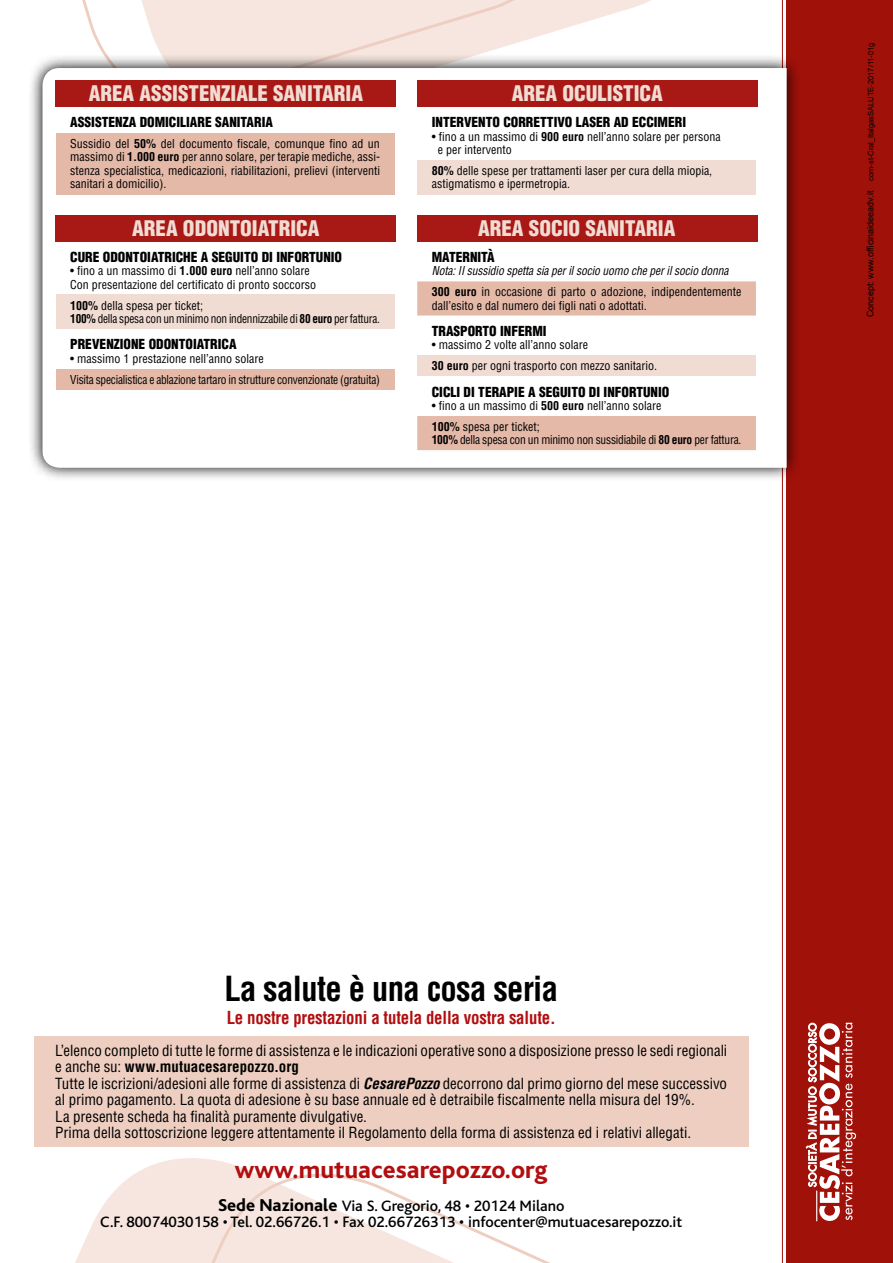
<style>
.page{position:relative;width:893px;height:1263px;background:#fff}
.page>*{position:absolute;margin:0;border:0;box-sizing:border-box;transform-origin:0 0}
.t1{font:700 condensed 33.75px "Helvetica LT Std";letter-spacing:-.02em;color:#000}
.t2{font:800 25.5px "Bliss";color:#b20e10}
.t3{font:900 condensed 21px "Helvetica LT Std";color:#f1dcd3}
.t4{font:700 condensed 17.55px "Helvetica LT Std";letter-spacing:-.01em;color:#b20e10;scale:.96 1}
.t5{font:500 15.75px/16.5px "Bliss";color:#000;text-align:center}
.t6{font:condensed 15px/16.5px "Helvetica LT Std";color:#000}
.t7{font:900 condensed 13.5px "Helvetica LT Std";color:#000}
.t8{font:condensed 12px/13.5px "Helvetica LT Std";color:#000}
.t9{font:condensed 12px/13.5px "Helvetica LT Std";letter-spacing:-.02em;color:#000}
.t10{font:italic condensed 12px/20.5px "Helvetica LT Std";letter-spacing:-.01em;color:#000;scale:.96 1}
.t11{font:condensed 12px "Helvetica LT Std";letter-spacing:-.02em;color:#000;scale:.96 1}
.t12{font:7.5px "Arial";color:#000}
.s1{font-weight:700}
.s2{font-weight:700;font-style:normal}
.s3{font-style:normal}
.s4{font-size:9px}
.s5{font-weight:700;font-style:italic}
.s6{font-weight:800;font-size:18px}
</style>
<div class="page">
<svg style="left:591px;top:0;width:60px;height:20px"></svg>
<svg style="left:82px;top:0;width:509px;height:54px"></svg>
<div style="left:787px;top:0;width:106px;height:1263px;background:#a0110a"></div>
<hr style="left:782px;top:0;width:1px;height:1263px;background:#a0110a">
<svg style="left:30px;top:54px;width:767px;height:428px"></svg>
<svg style="left:43px;top:68px;width:744px;height:400px"></svg>
<svg style="left:75px;top:1134px;width:731px;height:129px"></svg>
<svg style="left:806px;top:1023px;width:50px;height:198px"></svg>
<div style="left:34px;top:1036px;width:714px;height:111px;background:#edcec1"></div>
<div style="left:417px;top:80px;width:340px;height:27px;background:#a81815"></div>
<div style="left:417px;top:111px;width:339px;height:49px;background:#fff"></div>
<div style="left:417px;top:160px;width:339px;height:34px;background:#f1dcd3"></div>
<div style="left:417px;top:215px;width:340px;height:27px;background:#a81815"></div>
<svg style="left:417px;top:246px;width:339px;height:35px"></svg>
<svg style="left:417px;top:281px;width:339px;height:169px"></svg>
<div style="left:417px;top:355px;width:339px;height:21px;background:#f1dcd3"></div>
<div style="left:56px;top:215px;width:340px;height:27px;background:#a81815"></div>
<svg style="left:56px;top:246px;width:338px;height:123px"></svg>
<div style="left:56px;top:295px;width:338px;height:34px;background:#f1dcd3"></div>
<div style="left:56px;top:369px;width:338px;height:21px;background:#e4b9a8"></div>
<div style="left:56px;top:80px;width:340px;height:27px;background:#a81815"></div>
<div style="left:56px;top:111px;width:338px;height:22px;background:#fff"></div>
<div style="left:56px;top:133px;width:338px;height:61px;background:#e4b9a8"></div>
<h3 class="t3" style="left:89px;top:80px;width:276px">AREA ASSISTENZIALE SANITARIA</h3>
<p class="t7" style="left:70px;top:114px;width:204px">ASSISTENZA DOMICILIARE SANITARIA</p>
<p class="t8" style="left:70px;top:136px;width:311px;text-align:justify">Sussidio del <span class="s1">50%</span> del documento fiscale, comunque fino ad un massimo di <span class="s1">1.000 euro</span> per anno solare, per terapie mediche, assi&shy;stenza specialistica, medicazioni, riabilitazioni, prelievi (interventi sanitari a domicilio).</p>
<h3 class="t3" style="left:132px;top:215px;width:189px">AREA ODONTOIATRICA</h3>
<p class="t7" style="left:70px;top:248px;width:273px">CURE ODONTOIATRICHE A SEGUITO DI INFORTUNIO</p>
<p class="t8" style="left:70px;top:264px;width:247px">• fino a un massimo di <span class="s1">1.000 euro</span> nell’anno solare<br>Con presentazione del certificato di pronto soccorso</p>
<p class="t9" style="left:70px;top:298px;width:311px"><span class="s1">100%</span> della spesa per ticket;<br><span class="s1">100%</span> della spesa con un minimo non indennizzabile di <span class="s1">80 euro</span> per fattura.</p>
<p class="t7" style="left:70px;top:336px;width:168px">PREVENZIONE ODONTOIATRICA</p>
<p class="t9" style="left:70px;top:348px;width:311px;line-height:20.5px">• massimo 1 prestazione nell’anno solare<br>Visita specialistica e ablazione tartaro in strutture convenzionate (gratuita)</p>
<h3 class="t3" style="left:512px;top:80px;width:153px">AREA OCULISTICA</h3>
<p class="t7" style="left:432px;top:114px;width:256px">INTERVENTO CORRETTIVO LASER AD ECCIMERI</p>
<p class="t8" style="left:438px;top:129px;width:284px;text-indent:-6px">• fino a un massimo di <span class="s1">900 euro</span> nell’anno solare per persona e per intervento</p>
<p class="t8" style="left:432px;top:163px;width:282px"><span class="s1">80%</span> delle spese per trattamenti laser per cura della miopia, astigmatismo e ipermetropia.</p>
<h3 class="t3" style="left:478px;top:215px;width:199px">AREA SOCIO SANITARIA</h3>
<p class="t7" style="left:432px;top:248px;width:65px">MATERNITÀ</p>
<p class="t10" style="left:432px;top:261px;width:324px">Nota: II sussidio spetta sia per il socio uomo che per il socio donna<br><span class="s2">300 euro</span> <span class="s3">in occasione di parto o adozione, indipendentemente</span></p>
<p class="t8" style="left:432px;top:298px;width:216px">dall’esito e dal numero dei figli nati o adottati.</p>
<p class="t7" style="left:432px;top:322px;width:116px">TRASPORTO INFERMI</p>
<p class="t8" style="left:432px;top:335px;width:227px;line-height:20.5px">• massimo 2 volte all’anno solare<br><span class="s1">30 euro</span> per ogni trasporto con mezzo sanitario.</p>
<p class="t7" style="left:432px;top:383px;width:239px">CICLI DI TERAPIE A SEGUITO DI INFORTUNIO</p>
<p class="t8" style="left:432px;top:395px;width:231px;line-height:20.5px">• fino a un massimo di <span class="s1">500 euro</span> nell’anno solare<br><span class="s1">100%</span> spesa per ticket;</p>
<p class="t11" style="left:432px;top:432px;width:324px"><span class="s1">100%</span> della spesa con un minimo non sussidiabile di <span class="s1">80 euro</span> per fattura.</p>
<p class="t12" style="left:866px;top:317px;width:276px;rotate:-90deg"><span class="s4">Concept: www.officinaideeadv.it</span> com-st-Cral_ItalgasSALUTE-2017/11-01g</p>
<h1 class="t1" style="left:224px;top:968px;width:335px">La salute è una cosa seria</h1>
<h3 class="t4" style="left:227px;top:1006px;width:344px">Le nostre prestazioni a tutela della vostra salute.</h3>
<p class="t6" style="left:55px;top:1042px;width:673px">L’elenco completo di tutte le forme di assistenza e le indicazioni operative sono a disposizione presso le sedi regionali e anche su: <span class="s1">www.mutuacesarepozzo.org<br></span>Tutte le iscrizioni/adesioni alle forme di assistenza di <span class="s5">CesarePozzo</span> decorrono dal primo giorno del mese successivo al primo pagamento. La quota di adesione è su base annuale ed è detraibile fiscalmente nella misura del 19%.<br>La presente scheda ha finalità puramente divulgative.<br>Prima della sottoscrizione leggere attentamente il Regolamento della forma di assistenza ed i relativi allegati.</p>
<h2 class="t2" style="left:235px;top:1157px;width:314px">www.mutuacesarepozzo.org</h2>
<h3 class="t5" style="left:100px;top:1198px;width:584px"><span class="s6">Sede Nazionale</span> Via S. Gregorio, 48 • 20124 Milano<br>C.F. 80074030158 • Tel. 02.66726.1 • Fax 02.66726313 • infocenter@mutuacesarepozzo.it</h3>
</div>
